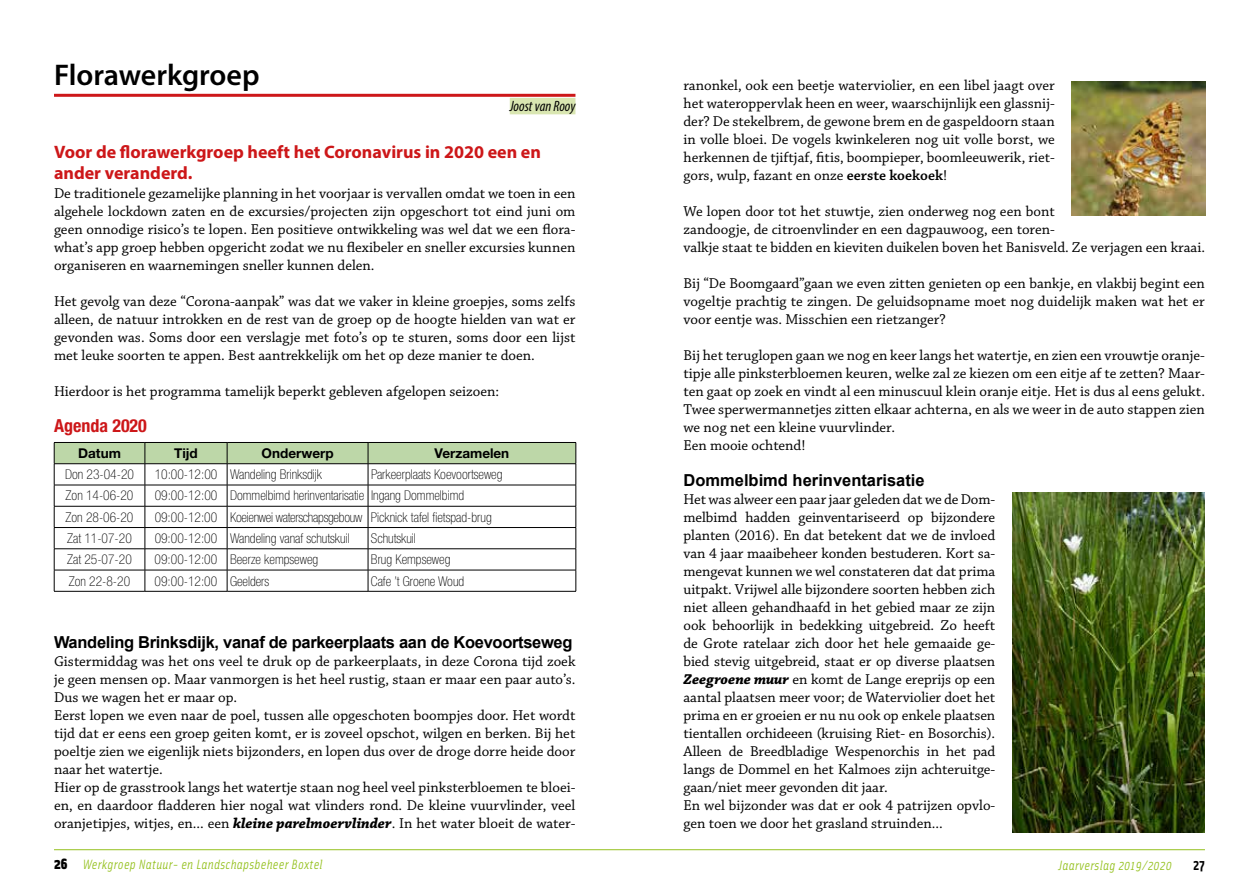
<style>
.page{position:relative;width:1259px;height:893px;background:#fff}
.page>*{position:absolute;margin:0;border:0;box-sizing:border-box;transform-origin:0 0}
.t1{font:600 30px "Myriad Pro";letter-spacing:-.005em;color:#000}
.t2{font:700 18px/21.6px "Myriad Pro";color:#cd1719}
.t3{font:700 condensed 18px "Helvetica Neue LT Std";color:#cd1719}
.t4{font:700 16.5px "Arial";letter-spacing:-.02em;color:#000}
.t5{font:700 16.5px "Arial";color:#000}
.t6{font:15px/18px "Chaparral Pro";color:#000;text-align:justify}
.t7{font:italic condensed 15px "Myriad Pro";color:#000}
.t8{font:700 15px "Solex OT";color:#000}
.t9{font:100 condensed 13.5px "Helvetica Neue LT Std";color:#000}
.t10{font:100 condensed 13.5px "Helvetica Neue LT Std";letter-spacing:-.02em;color:#000}
.t11{font:italic 13.5px "Solex OT";letter-spacing:.02em;color:#95c11f}
.t12{font:700 13.5px "Helvetica Neue LT Std";color:#000}
.s1{font-weight:700;font-style:italic}
.s2{font-weight:600}
.s3{font-weight:900;font-style:normal;font-size:15px;color:#000}
</style>
<div class="page">
<hr style="left:54px;top:849px;width:1151px;height:1px;background:#95c11f">
<hr style="left:54px;top:94px;width:521px;height:3px;background:#cd1719">
<div style="left:510px;top:98px;width:65px;height:16px;background:#d9e6b1"></div>
<svg style="left:54px;top:442px;width:522px;height:149px"></svg>
<hr style="left:54px;top:591px;width:91px;height:1px;background:#000">
<hr style="left:145px;top:591px;width:82px;height:1px;background:#000">
<hr style="left:227px;top:591px;width:141px;height:1px;background:#000">
<hr style="left:368px;top:591px;width:208px;height:1px;background:#000">
<img style="left:1071px;top:82px;width:135px;height:134px">
<img style="left:1012px;top:492px;width:192px;height:340px">
<h1 class="t1" style="left:54px;top:56px;width:207px">Florawerkgroep</h1>
<p class="t7" style="left:510px;top:97px;width:67px">Joost van Rooy</p>
<p class="t2" style="left:54px;top:140px;width:488px">Voor de florawerkgroep heeft het Coronavirus in 2020 een en ander veranderd.</p>
<p class="t6" style="left:54px;top:185px;width:523px">De traditionele gezamelijke planning in het voorjaar is vervallen omdat we toen in een algehele lockdown zaten en de excursies/projecten zijn opgeschort tot eind juni om geen onnodige risico’s te lopen. Een positieve ontwikkeling was wel dat we een flora&shy;what’s app groep hebben opgericht zodat we nu flexibeler en sneller excursies kunnen organiseren en waarnemingen sneller kunnen delen.</p>
<p class="t6" style="left:54px;top:293px;width:523px">Het gevolg van deze “Corona-aanpak” was dat we vaker in kleine groepjes, soms zelfs alleen, de natuur introkken en de rest van de groep op de hoogte hielden van wat er gevonden was. Soms door een verslagje met foto’s op te sturen, soms door een lijst met leuke soorten te appen. Best aantrekkelijk om het op deze manier te doen.</p>
<p class="t6" style="left:54px;top:383px;width:447px">Hierdoor is het programma tamelijk beperkt gebleven afgelopen seizoen:</p>
<p class="t3" style="left:54px;top:415px;width:94px">Agenda 2020</p>
<p class="t12" style="left:78px;top:445px;width:44px">Datum</p>
<p class="t12" style="left:174px;top:445px;width:25px">Tijd</p>
<p class="t12" style="left:261px;top:445px;width:73px">Onderwerp</p>
<p class="t12" style="left:434px;top:445px;width:76px">Verzamelen</p>
<p class="t9" style="left:65px;top:467px;width:70px">Don 23-04-20</p>
<p class="t9" style="left:155px;top:467px;width:169px">10:00-12:00 Wandeling Brinksdijk</p>
<p class="t9" style="left:371px;top:467px;width:133px">Parkeerplaats Koevoortseweg</p>
<p class="t9" style="left:66px;top:488px;width:69px">Zon 14-06-20</p>
<p class="t9" style="left:155px;top:488px;width:311px">09:00-12:00 Dommelbimd herinventarisatie Ingang Dommelbimd</p>
<p class="t9" style="left:66px;top:509px;width:69px">Zon 28-06-20</p>
<p class="t10" style="left:155px;top:509px;width:338px">09:00-12:00 Koeienwei waterschapsgebouw Picknick tafel fietspad-brug</p>
<p class="t9" style="left:67px;top:531px;width:66px">Zat 11-07-20</p>
<p class="t9" style="left:155px;top:531px;width:196px">09:00-12:00 Wandeling vanaf schutskuil</p>
<p class="t9" style="left:371px;top:531px;width:46px">Schutskuil</p>
<p class="t9" style="left:67px;top:552px;width:66px">Zat 25-07-20</p>
<p class="t9" style="left:155px;top:552px;width:165px">09:00-12:00 Beerze kempseweg</p>
<p class="t9" style="left:371px;top:552px;width:81px">Brug Kempseweg</p>
<p class="t9" style="left:69px;top:573px;width:63px">Zon 22-8-20</p>
<p class="t9" style="left:155px;top:573px;width:116px">09:00-12:00 Geelders</p>
<p class="t9" style="left:371px;top:573px;width:95px">Cafe ’t Groene Woud</p>
<p class="t4" style="left:54px;top:631px;width:520px">Wandeling Brinksdijk, vanaf de parkeerplaats aan de Koevoortseweg</p>
<p class="t6" style="left:54px;top:653px;width:523px;text-align:left">Gistermiddag was het ons veel te druk op de parkeerplaats, in deze Corona tijd zoek je geen mensen op. Maar vanmorgen is het heel rustig, staan er maar een paar auto’s.<br>Dus we wagen het er maar op.<br>Eerst lopen we even naar de poel, tussen alle opgeschoten boompjes door. Het wordt tijd dat er eens een groep geiten komt, er is zoveel opschot, wilgen en berken. Bij het poeltje zien we eigenlijk niets bijzonders, en lopen dus over de droge dorre heide door naar het watertje.<br>Hier op de grasstrook langs het watertje staan nog heel veel pinksterbloemen te bloei&shy;en, en daardoor fladderen hier nogal wat vlinders rond. De kleine vuurvlinder, veel oranjetipjes, witjes, en... een <span class="s1">kleine parelmoervlinder</span>. In het water bloeit de water-</p>
<p class="t6" style="left:683px;top:77px;width:373px">ranonkel, ook een beetje waterviolier, en een libel jaagt over het wateroppervlak heen en weer, waarschijnlijk een glassnij&shy;der? De stekelbrem, de gewone brem en de gaspeldoorn staan in volle bloei. De vogels kwinkeleren nog uit volle borst, we herkennen de tjiftjaf, fitis, boompieper, boomleeuwerik, riet&shy;gors, wulp, fazant en onze <span class="s2">eerste koekoek</span>!</p>
<p class="t6" style="left:683px;top:203px;width:523px;text-align:left">We lopen door tot het stuwtje, zien onderweg nog een bont<br>zandoogje, de citroenvlinder en een dagpauwoog, een toren-<br>valkje staat te bidden en kieviten duikelen boven het Banisveld. Ze verjagen een kraai.</p>
<p class="t6" style="left:683px;top:275px;width:523px">Bij “De Boomgaard”gaan we even zitten genieten op een bankje, en vlakbij begint een vogeltje prachtig te zingen. De geluidsopname moet nog duidelijk maken wat het er voor eentje was. Misschien een rietzanger?</p>
<p class="t6" style="left:683px;top:347px;width:523px;text-align:left">Bij het teruglopen gaan we nog en keer langs het watertje, en zien een vrouwtje oranje&shy;tipje alle pinksterbloemen keuren, welke zal ze kiezen om een eitje af te zetten? Maar&shy;ten gaat op zoek en vindt al een minuscuul klein oranje eitje. Het is dus al eens gelukt.<br>Twee sperwermannetjes zitten elkaar achterna, en als we weer in de auto stappen zien we nog net een kleine vuurvlinder.<br>Een mooie ochtend!</p>
<p class="t5" style="left:683px;top:469px;width:243px">Dommelbimd herinventarisatie</p>
<p class="t6" style="left:683px;top:491px;width:313px;text-align:left">Het was alweer een paar jaar geleden dat we de Dom&shy;melbimd hadden geinventariseerd op bijzondere planten (2016). En dat betekent dat we de invloed van 4 jaar maaibeheer konden bestuderen. Kort sa&shy;mengevat kunnen we wel constateren dat dat prima uitpakt. Vrijwel alle bijzondere soorten hebben zich niet alleen gehandhaafd in het gebied maar ze zijn ook behoorlijk in bedekking uitgebreid. Zo heeft de Grote ratelaar zich door het hele gemaaide ge&shy;bied stevig uitgebreid, staat er op diverse plaatsen <span class="s1">Zeegroene muur</span> en komt de Lange ereprijs op een aantal plaatsen meer voor; de Waterviolier doet het prima en er groeien er nu nu ook op enkele plaatsen tientallen orchideeen (kruising Riet- en Bosorchis).<br>Alleen de Breedbladige Wespenorchis in het pad langs de Dommel en het Kalmoes zijn achteruitge&shy;gaan/niet meer gevonden dit jaar.<br>En wel bijzonder was dat er ook 4 patrijzen opvlo&shy;gen toen we door het grasland struinden...</p>
<p class="t11" style="left:54px;top:856px;width:270px"><span class="s3">26</span> Werkgroep Natuur- en Landschapsbeheer Boxtel</p>
<p class="t11" style="left:1058px;top:857px;width:115px">Jaarverslag 2019/2020</p>
<p class="t8" style="left:1193px;top:855px;width:13px">27</p>
</div>
